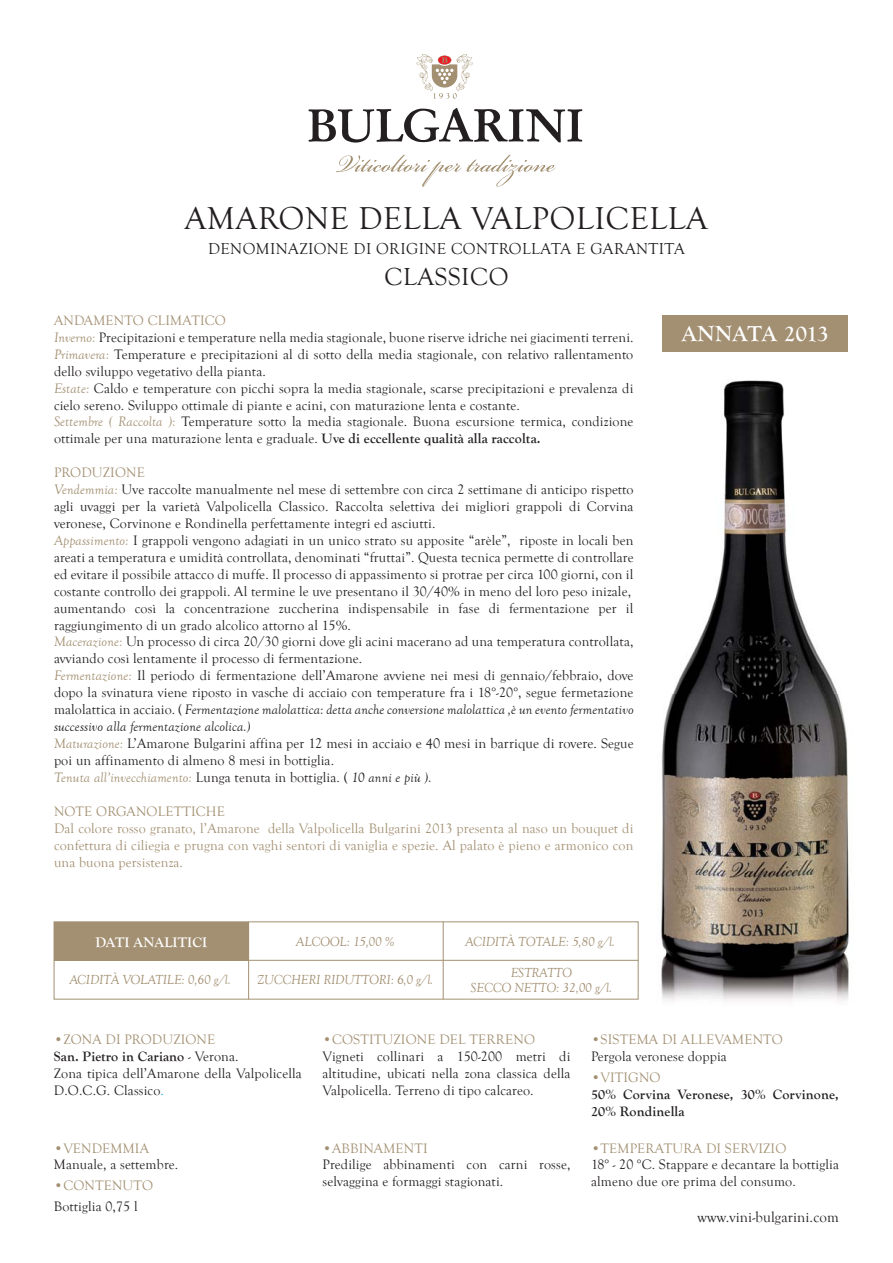
<style>
.page{position:relative;width:893px;height:1263px;background:#fff}
.page>*{position:absolute;margin:0;border:0;box-sizing:border-box;transform-origin:0 0}
.t1{font:32.55px "Goudy Old Style T";letter-spacing:.025em;color:#231f20}
.t2{font:25.35px "Goudy Old Style T";letter-spacing:.025em;color:#231f20}
.t3{font:700 22.5px "Goudy Old Style T";letter-spacing:.005em;color:#fff}
.t4{font:16.35px "Goudy Old Style T";letter-spacing:.025em;color:#231f20}
.t5{font:15px "Goudy Old Style T";letter-spacing:.01em;color:#231f20}
.t6{font:14.4px "Goudy Old Style T";letter-spacing:.01em;color:#231f20}
.t7{font:700 14.4px "Goudy Old Style T";letter-spacing:.01em;color:#fff}
.t8{font:14.1px/17px "Goudy Old Style T";letter-spacing:.01em;color:#231f20}
.t9{font:14.1px/17px "Goudy Old Style T";letter-spacing:.01em;color:#a39072}
.t10{font:700 14.1px/17px "Goudy Old Style T";letter-spacing:.01em;color:#231f20}
.t11{font:italic 13.5px/15px "Goudy Old Style T";letter-spacing:-.01em;color:#a39072;text-align:center}
.s1{color:#a39072}
.s2{font-style:italic;color:#a39072}
.s3{font-weight:700}
.s4{font-style:italic}
.s5{font-style:italic;font-size:14.1px;color:#a39072}
.s6{font-size:14.1px}
.s7{color:#00aeef}
</style>
<div class="page">
<div style="left:662px;top:315px;width:186px;height:36px;background:#a39072"></div>
<svg style="left:309px;top:108px;width:273px;height:35px"></svg>
<svg style="left:336px;top:155px;width:219px;height:32px"></svg>
<svg style="left:416px;top:54px;width:57px;height:45px"></svg>
<img style="left:661px;top:380px;width:188px;height:621px">
<div style="left:54px;top:922px;width:195px;height:38px;background:#a39072"></div>
<div style="left:54px;top:922px;width:584px;height:77px;border:1px solid #a39072"></div>
<hr style="left:54px;top:960px;width:584px;height:1px;background:#a39072">
<hr style="left:248px;top:922px;width:1px;height:77px;background:#a39072">
<hr style="left:443px;top:922px;width:1px;height:77px;background:#a39072">
<h1 class="t1" style="left:185px;top:200px;width:525px">AMARONE DELLA VALPOLICELLA</h1>
<p class="t4" style="left:208px;top:240px;width:478px">DENOMINAZIONE DI ORIGINE CONTROLLATA E GARANTITA</p>
<h2 class="t2" style="left:385px;top:262px;width:125px">CLASSICO</h2>
<p class="t8" style="left:54px;top:312px;width:581px"><span class="s1">ANDAMENTO CLIMATICO<br></span><span class="s2">Inverno:</span> Precipitazioni e temperature nella media stagionale, buone riserve idriche nei giacimenti terreni.<br><span class="s2">Primavera:</span> Temperature e precipitazioni al di sotto della media stagionale, con relativo rallentamento dello sviluppo vegetativo della pianta.<br><span class="s2">Estate:</span> Caldo e temperature con picchi sopra la media stagionale, scarse precipitazioni e prevalenza di cielo sereno. Sviluppo ottimale di piante e acini, con maturazione lenta e costante.<br><span class="s2">Settembre ( Raccolta ):</span> Temperature sotto la media stagionale. Buona escursione termica, condizione ottimale per una maturazione lenta e graduale. <span class="s3">Uve di eccellente qualità alla raccolta.</span></p>
<p class="t8" style="left:54px;top:464px;width:581px"><span class="s1">PRODUZIONE<br></span><span class="s2">Vendemmia:</span> Uve raccolte manualmente nel mese di settembre con circa 2 settimane di anticipo rispetto agli uvaggi per la varietà Valpolicella Classico. Raccolta selettiva dei migliori grappoli di Corvina veronese, Corvinone e Rondinella perfettamente integri ed asciutti.<br><span class="s2">Appassimento:</span> I grappoli vengono adagiati in un unico strato su apposite “arèle”, riposte in locali ben areati a temperatura e umidità controllata, denominati “fruttai”. Questa tecnica permette di controllare ed evitare il possibile attacco di muffe. Il processo di appassimento si protrae per circa 100 giorni, con il costante controllo dei grappoli. Al termine le uve presentano il 30/40% in meno del loro peso inizale, aumentando così la concentrazione zuccherina indispensabile in fase di fermentazione per il raggiungimento di un grado alcolico attorno al 15%.<br><span class="s2">Macerazione:</span> Un processo di circa 20/30 giorni dove gli acini macerano ad una temperatura controllata, avviando così lentamente il processo di fermentazione.<br><span class="s2">Fermentazione:</span> Il periodo di fermentazione dell’Amarone avviene nei mesi di gennaio/febbraio, dove dopo la svinatura viene riposto in vasche di acciaio con temperature fra i 18°-20°, segue fermetazione malolattica in acciaio. ( <span class="s4">Fermentazione malolattica: detta anche conversione malolattica ,è un evento fermentativo successivo alla fermentazione alcolica.)</span></p>
<p class="t6" style="left:54px;top:735px;width:581px"><span class="s5">Maturazione:</span> <span class="s6">L’Amarone Bulgarini affina per</span> 12 mesi in acciaio e 40 mesi in barrique di rovere<span class="s6">. Segue</span></p>
<p class="t8" style="left:54px;top:752px;width:379px">poi un affinamento di almeno 8 mesi in bottiglia.<br><span class="s2">Tenuta all’invecchiamento:</span> Lunga tenuta in bottiglia. ( <span class="s4">10 anni e più ).</span></p>
<p class="t9" style="left:54px;top:803px;width:581px">NOTE ORGANOLETTICHE<br>Dal colore rosso granato, l’Amarone della Valpolicella Bulgarini 2013 presenta al naso un bouquet di confettura di ciliegia e prugna con vaghi sentori di vaniglia e spezie. Al palato è pieno e armonico con una buona persistenza.</p>
<p class="t7" style="left:96px;top:934px;width:113px">DATI ANALITICI</p>
<p class="t11" style="left:296px;top:934px;width:100px">ALCOOL: 15,00 %</p>
<p class="t11" style="left:465px;top:934px;width:151px">ACIDITÀ TOTALE: 5,80 g/l.</p>
<p class="t11" style="left:257px;top:972px;width:178px">ZUCCHERI RIDUTTORI: 6,0 g/l.</p>
<p class="t11" style="left:471px;top:965px;width:143px">ESTRATTO<br>SECCO NETTO: 32,00 g/l.</p>
<p class="t11" style="left:69px;top:972px;width:163px">ACIDITÀ VOLATILE: 0,60 g/l.</p>
<h3 class="t3" style="left:682px;top:321px;width:149px">ANNATA 2013</h3>
<p class="t8" style="left:54px;top:1031px;width:249px"><span class="s1">•ZONA DI PRODUZIONE<br></span><span class="s3">San. Pietro in Cariano</span> - Verona.<br>Zona tipica dell’Amarone della Valpolicella<br>D.O.C.G. Classico<span class="s7">.</span></p>
<p class="t9" style="left:323px;top:1031px;width:214px">•COSTITUZIONE DEL TERRENO</p>
<p class="t8" style="left:323px;top:1048px;width:249px;text-align:justify">Vigneti collinari a 150-200 metri di altitudine, ubicati nella zona classica della Valpolicella. Terreno di tipo calcareo.</p>
<p class="t9" style="left:54px;top:1139px;width:97px">•VENDEMMIA</p>
<p class="t8" style="left:54px;top:1156px;width:126px">Manuale, a settembre.</p>
<p class="t9" style="left:54px;top:1177px;width:101px">•CONTENUTO</p>
<p class="t8" style="left:54px;top:1198px;width:85px">Bottiglia 0,75 l</p>
<p class="t9" style="left:323px;top:1139px;width:107px">•ABBINAMENTI</p>
<p class="t8" style="left:323px;top:1156px;width:249px">Predilige abbinamenti con carni rosse, selvaggina e formaggi stagionati.</p>
<p class="t9" style="left:591px;top:1031px;width:193px">•SISTEMA DI ALLEVAMENTO</p>
<p class="t8" style="left:591px;top:1048px;width:137px">Pergola veronese doppia</p>
<p class="t9" style="left:591px;top:1069px;width:71px">•VITIGNO</p>
<p class="t10" style="left:591px;top:1085px;width:249px">50% Corvina Veronese, 30% Corvinone,<br>20% Rondinella</p>
<p class="t9" style="left:591px;top:1139px;width:197px">•TEMPERATURA DI SERVIZIO</p>
<p class="t8" style="left:591px;top:1156px;width:249px">18° - 20 °C. Stappare e decantare la bottiglia almeno due ore prima del consumo.</p>
<p class="t5" style="left:697px;top:1209px;width:143px">www.vini-bulgarini.com</p>
</div>
